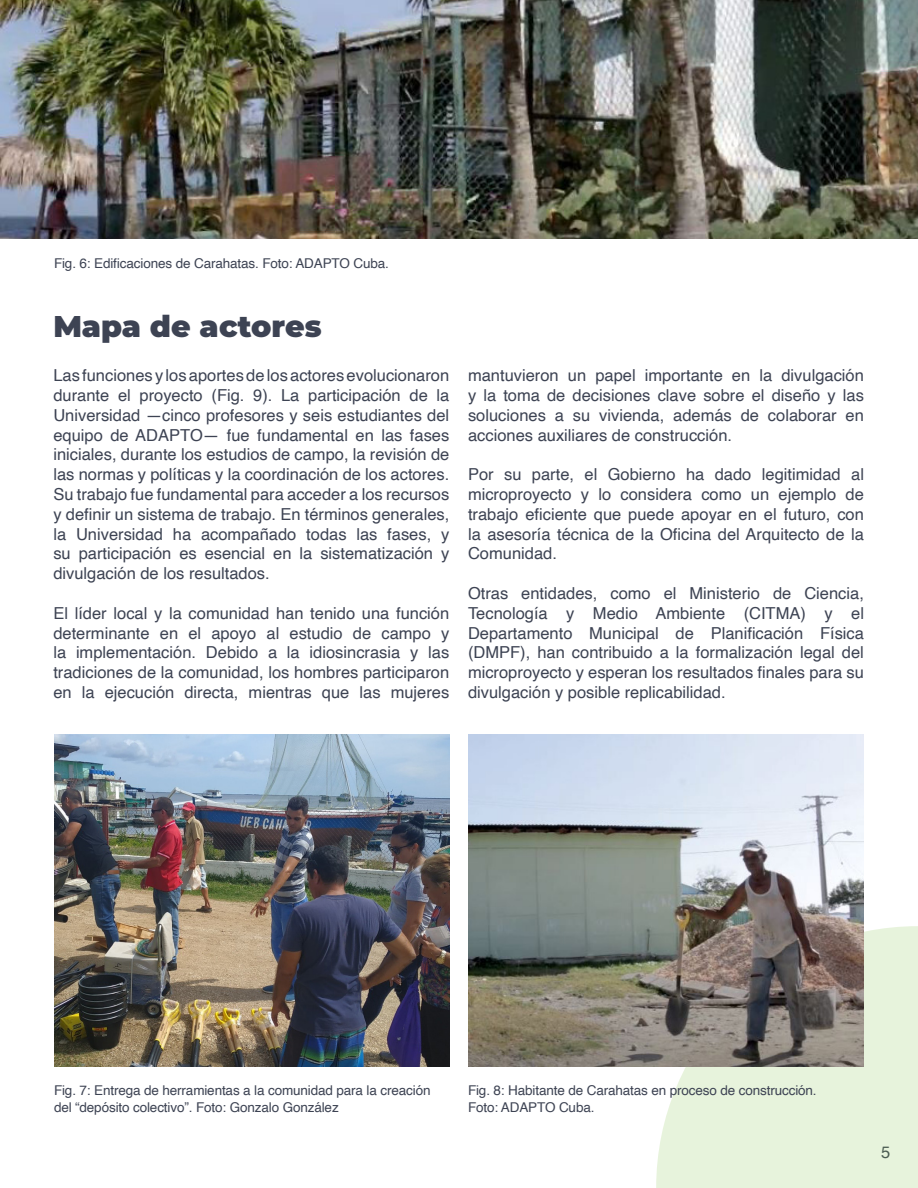
<style>
.page{position:relative;width:918px;height:1188px;background:#fff}
.page>*{position:absolute;margin:0;border:0;box-sizing:border-box;transform-origin:0 0}
.t1{font:900 30px "Montserrat";color:#3d4353}
.t2{font:16.5px/19.8px "Helvetica";color:#3d4353;text-align:justify}
.t3{font:13.5px/16.2px "Helvetica";letter-spacing:-.01em;color:#3d4353}
</style>
<div class="page">
<div style="left:656px;top:926px;width:262px;height:262px;background:#e7f3dc"></div>
<img style="left:0;top:0;width:918px;height:239px">
<img style="left:54px;top:734px;width:396px;height:332px">
<img style="left:468px;top:734px;width:396px;height:332px">
<p class="t3" style="left:54px;top:256px;width:336px">Fig. 6: Edificaciones de Carahatas. Foto: ADAPTO Cuba.</p>
<h1 class="t1" style="left:53px;top:304px;width:270px">Mapa de actores</h1>
<p class="t2" style="left:53px;top:366px;width:398px">Las funciones y los aportes de los actores evolucionaron durante el proyecto (Fig. 9). La participación de la Universidad —cinco profesores y seis estudiantes del equipo de ADAPTO— fue fundamental en las fases iniciales, durante los estudios de campo, la revisión de las normas y políticas y la coordinación de los actores.<br>Su trabajo fue fundamental para acceder a los recursos y definir un sistema de trabajo. En términos generales, la Universidad ha acompañado todas las fases, y su participación es esencial en la sistematización y divulgación de los resultados.</p>
<p class="t2" style="left:53px;top:604px;width:398px">El líder local y la comunidad han tenido una función determinante en el apoyo al estudio de campo y la implementación. Debido a la idiosincrasia y las tradiciones de la comunidad, los hombres participaron en la ejecución directa, mientras que las mujeres</p>
<p class="t2" style="left:468px;top:366px;width:397px">mantuvieron un papel importante en la divulgación y la toma de decisiones clave sobre el diseño y las soluciones a su vivienda, además de colaborar en acciones auxiliares de construcción.</p>
<p class="t2" style="left:468px;top:465px;width:398px">Por su parte, el Gobierno ha dado legitimidad al microproyecto y lo considera como un ejemplo de trabajo eficiente que puede apoyar en el futuro, con la asesoría técnica de la Oficina del Arquitecto de la Comunidad.</p>
<p class="t2" style="left:468px;top:584px;width:398px">Otras entidades, como el Ministerio de Ciencia, Tecnología y Medio Ambiente (CITMA) y el Departamento Municipal de Planificación Física (DMPF), han contribuido a la formalización legal del microproyecto y esperan los resultados finales para su divulgación y posible replicabilidad.</p>
<p class="t3" style="left:54px;top:1083px;width:378px">Fig. 7: Entrega de herramientas a la comunidad para la creación del “depósito colectivo”. Foto: Gonzalo González</p>
<p class="t3" style="left:468px;top:1083px;width:350px">Fig. 8: Habitante de Carahatas en proceso de construcción.<br>Foto: ADAPTO Cuba.</p>
<p class="t2" style="left:881px;top:1143px;width:11px">5</p>
</div>
